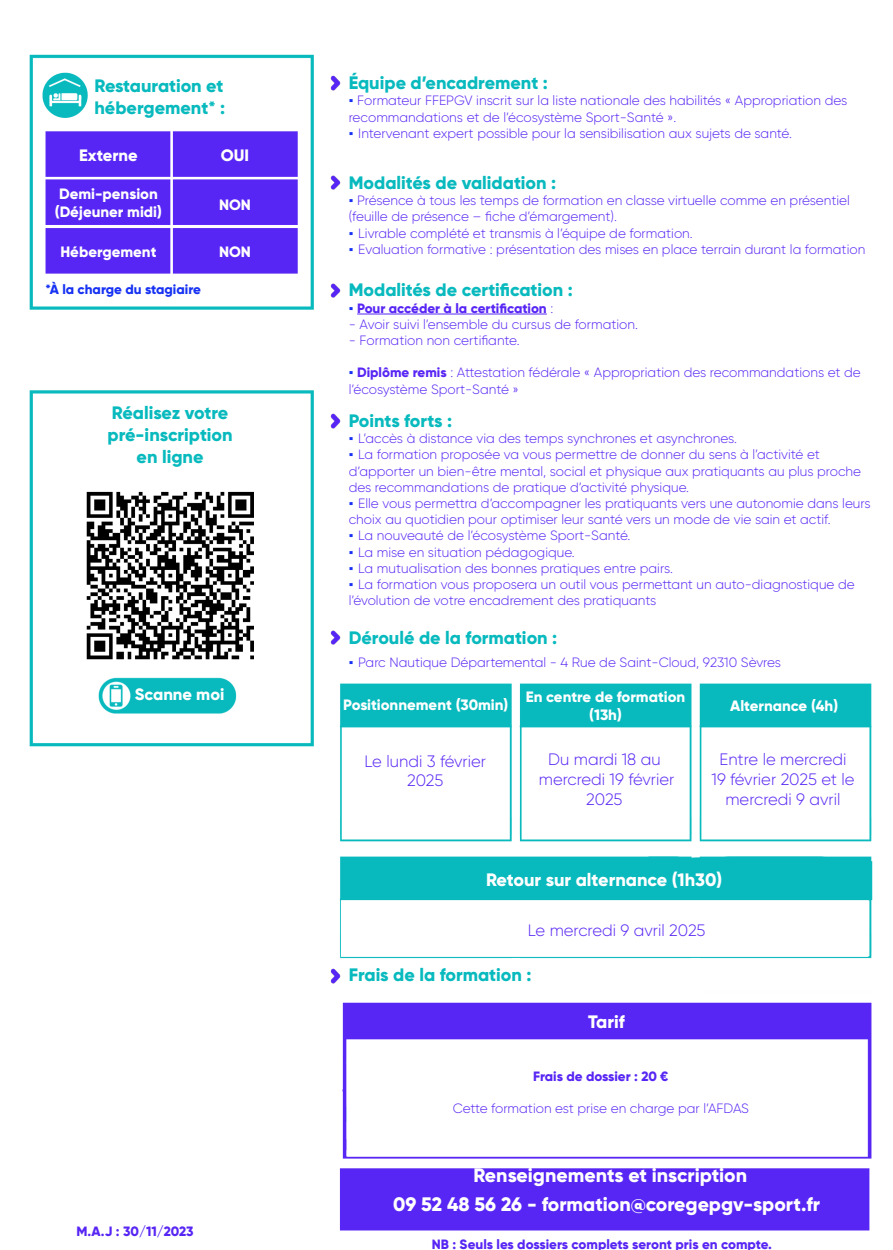
<style>
.page{position:relative;width:893px;height:1250px;background:#fff}
.page>*{position:absolute;margin:0;border:0;box-sizing:border-box;transform-origin:0 0}
.t1{font:800 19.5px "Gilroy";color:#fff}
.t2{font:800 18px "Gilroy";color:#08babe}
.t3{font:800 18px "Gilroy";color:#fff}
.t4{font:300 16.5px/19.8px "Gilroy";color:#5826f4;text-align:center}
.t5{font:800 16.5px "Gilroy";color:#fff}
.t6{font:800 15px "Gilroy";color:#fff}
.t7{font:300 13.5px/16.2px "Gilroy";color:#5826f4}
.t8{font:800 13.5px "Gilroy";color:#5826f4}
.t9{font:800 13.5px "Gilroy";color:#1732f3}
.s1{font-family:"Verdana";font-weight:400;color:#1732f3}
.s2{font-weight:300}
.s3{font-weight:800}
</style>
<div class="page">
<img style="left:29px;top:54px;width:844px;height:1177px">
<hr style="left:357px;top:314px;width:190px;height:1px;background:#5826f4">
<img style="left:327px;top:75px;width:17px;height:16px">
<img style="left:327px;top:175px;width:17px;height:16px">
<img style="left:327px;top:282px;width:17px;height:16px">
<img style="left:327px;top:413px;width:17px;height:16px">
<img style="left:327px;top:630px;width:17px;height:16px">
<img style="left:327px;top:968px;width:17px;height:16px">
<p class="t2" style="left:94px;top:75px;width:130px">Restauration et</p>
<p class="t2" style="left:94px;top:96px;width:132px">hébergement* :</p>
<p class="t5" style="left:79px;top:145px;width:60px">Externe</p>
<p class="t5" style="left:221px;top:145px;width:30px">OUI</p>
<p class="t6" style="left:59px;top:184px;width:100px">Demi-pension</p>
<p class="t6" style="left:55px;top:202px;width:109px">(Déjeuner midi)</p>
<p class="t6" style="left:219px;top:195px;width:33px">NON</p>
<p class="t6" style="left:60px;top:242px;width:98px">Hébergement</p>
<p class="t6" style="left:219px;top:242px;width:33px">NON</p>
<p class="t9" style="left:46px;top:281px;width:157px">*À la charge du stagiaire</p>
<p class="t2" style="left:112px;top:402px;width:118px">Réalisez votre</p>
<p class="t2" style="left:108px;top:423px;width:126px">pré-inscription</p>
<p class="t2" style="left:137px;top:445px;width:68px">en ligne</p>
<p class="t5" style="left:135px;top:683px;width:91px">Scanne moi</p>
<p class="t8" style="left:77px;top:1223px;width:119px">M.A.J : 30/11/2023</p>
<p class="t2" style="left:349px;top:72px;width:201px">Équipe d’encadrement :</p>
<p class="t7" style="left:349px;top:92px;width:500px"><span class="s1">▪</span> Formateur FFEPGV inscrit sur la liste nationale des habilités « Appropriation des recommandations et de l’écosystème Sport-Santé ».</p>
<p class="t7" style="left:349px;top:125px;width:445px"><span class="s1">▪</span> Intervenant expert possible pour la sensibilisation aux sujets de santé.</p>
<p class="t2" style="left:349px;top:171px;width:209px">Modalités de validation :</p>
<p class="t7" style="left:349px;top:192px;width:503px"><span class="s1">▪</span> Présence à tous les temps de formation en classe virtuelle comme en présentiel (feuille de présence – fiche d’émargement).</p>
<p class="t7" style="left:349px;top:225px;width:345px"><span class="s1">▪</span> Livrable complété et transmis à l’équipe de formation.</p>
<p class="t7" style="left:349px;top:241px;width:518px"><span class="s1">▪</span> Evaluation formative : présentation des mises en place terrain durant la formation</p>
<p class="t2" style="left:349px;top:279px;width:225px">Modalités de certification :</p>
<p class="t8" style="left:349px;top:299px;width:206px"><span class="s1">▪</span> Pour accéder à la certification <span class="s2">:</span></p>
<p class="t7" style="left:349px;top:316px;width:291px">- Avoir suivi l’ensemble du cursus de formation.</p>
<p class="t7" style="left:349px;top:332px;width:172px">- Formation non certifiante.</p>
<p class="t7" style="left:349px;top:364px;width:514px"><span class="s1">▪</span> <span class="s3">Diplôme remis</span> : Attestation fédérale « Appropriation des recommandations et de l’écosystème Sport-Santé »</p>
<p class="t2" style="left:349px;top:409px;width:105px">Points forts :</p>
<p class="t7" style="left:349px;top:430px;width:390px"><span class="s1">▪</span> L’accès à distance via des temps synchrones et asynchrones.</p>
<p class="t7" style="left:349px;top:446px;width:473px"><span class="s1">▪</span> La formation proposée va vous permettre de donner du sens à l’activité et</p>
<p class="t7" style="left:349px;top:463px;width:514px">d’apporter un bien-être mental, social et physique aux pratiquants au plus proche des recommandations de pratique d’activité physique.</p>
<p class="t7" style="left:349px;top:495px;width:523px"><span class="s1">▪</span> Elle vous permettra d’accompagner les pratiquants vers une autonomie dans leurs choix au quotidien pour optimiser leur santé vers un mode de vie sain et actif.</p>
<p class="t7" style="left:349px;top:527px;width:283px"><span class="s1">▪</span> La nouveauté de l’écosystème Sport-Santé.</p>
<p class="t7" style="left:349px;top:544px;width:227px"><span class="s1">▪</span> La mise en situation pédagogique.</p>
<p class="t7" style="left:349px;top:560px;width:326px"><span class="s1">▪</span> La mutualisation des bonnes pratiques entre pairs.</p>
<p class="t7" style="left:349px;top:576px;width:508px"><span class="s1">▪</span> La formation vous proposera un outil vous permettant un auto-diagnostique de l’évolution de votre encadrement des pratiquants</p>
<p class="t2" style="left:349px;top:627px;width:210px">Déroulé de la formation :</p>
<p class="t7" style="left:349px;top:654px;width:434px"><span class="s1">▪</span> Parc Nautique Départemental - 4 Rue de Saint-Cloud, 92310 Sèvres</p>
<p class="t6" style="left:526px;top:687px;width:161px">En centre de formation</p>
<p class="t6" style="left:589px;top:705px;width:34px">(13h)</p>
<p class="t6" style="left:343px;top:695px;width:167px">Positionnement (30min)</p>
<p class="t6" style="left:730px;top:696px;width:109px">Alternance (4h)</p>
<p class="t4" style="left:364px;top:751px;width:123px">Le lundi 3 février</p>
<p class="t4" style="left:407px;top:771px;width:38px">2025</p>
<p class="t4" style="left:548px;top:750px;width:114px">Du mardi 18 au</p>
<p class="t4" style="left:539px;top:769px;width:137px">mercredi 19 février<br>2025</p>
<p class="t4" style="left:711px;top:750px;width:145px">Entre le mercredi<br>19 février 2025 et le mercredi 9 avril</p>
<p class="t3" style="left:486px;top:868px;width:238px">Retour sur alternance (1h30)</p>
<p class="t4" style="left:528px;top:920px;width:179px">Le mercredi 9 avril 2025</p>
<p class="t2" style="left:349px;top:964px;width:184px">Frais de la formation :</p>
<p class="t3" style="left:588px;top:1010px;width:38px">Tarif</p>
<p class="t8" style="left:533px;top:1067px;width:137px">Frais de dossier : 20 €</p>
<p class="t7" style="left:453px;top:1100px;width:298px">Cette formation est prise en charge par l’AFDAS</p>
<p class="t1" style="left:473px;top:1163px;width:275px">Renseignements et inscription</p>
<p class="t1" style="left:393px;top:1192px;width:428px">09 52 48 56 26 - formation@coregepgv-sport.fr</p>
<p class="t8" style="left:432px;top:1236px;width:341px">NB : Seuls les dossiers complets seront pris en compte.</p>
</div>
